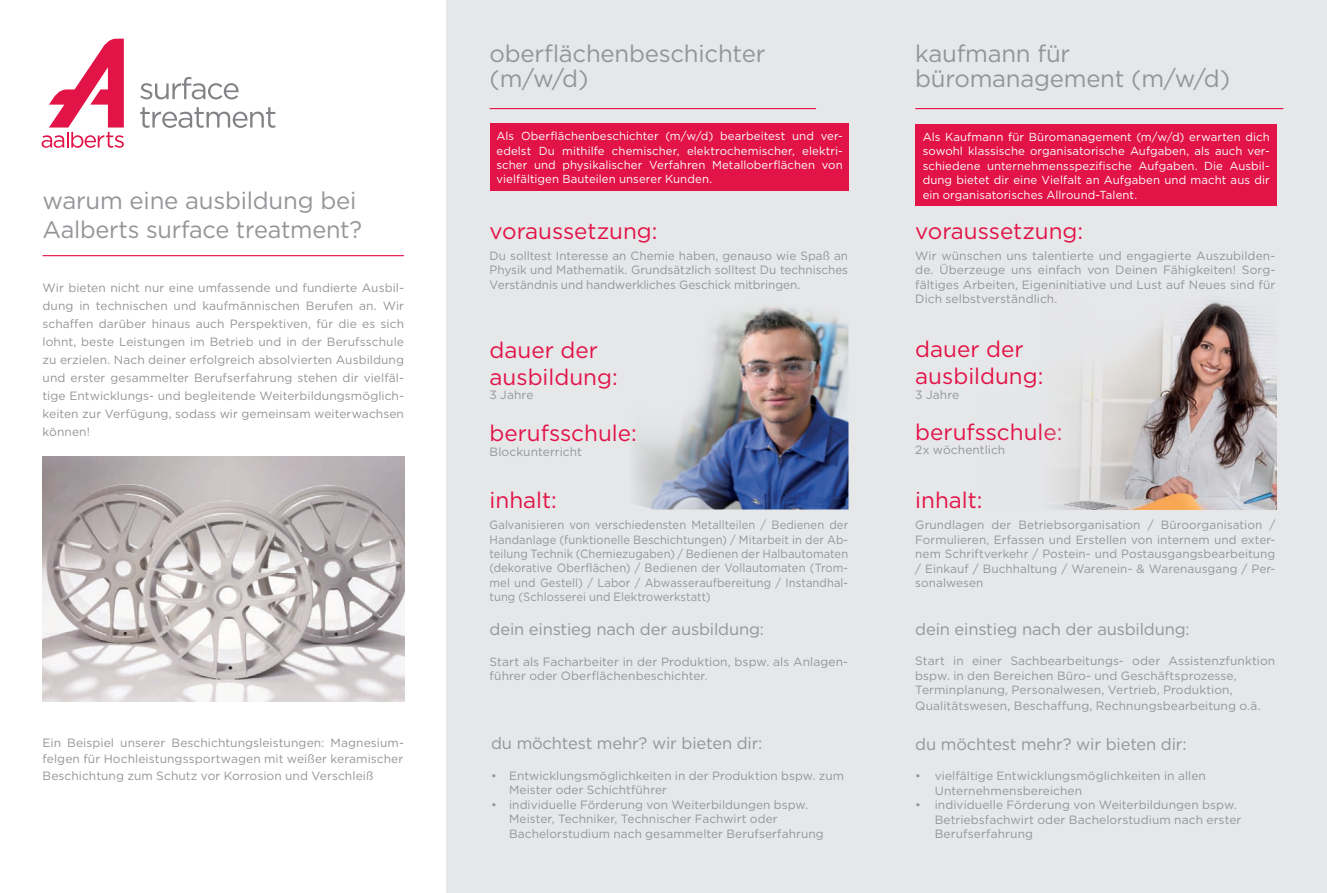
<style>
.page{position:relative;width:1327px;height:893px;background:#fff}
.page>*{position:absolute;margin:0;border:0;box-sizing:border-box;transform-origin:0 0}
.t1{font:24px/25.5px "Gotham";letter-spacing:-.01em;color:#939598}
.t2{font:22.5px/27px "Gotham";color:#e21347}
.t3{font:16.5px "Gotham";letter-spacing:-.01em;color:#939598}
.t4{font:12px/14.4px "Gotham";letter-spacing:.005em;color:#939598}
.t5{font:12px/14.4px "Gotham";letter-spacing:.005em;color:#939598;text-align:justify;scale:.93 1}
.t6{font:11.7px/14.4px "Gotham";letter-spacing:.01em;color:#fff;text-align:justify}
</style>
<div class="page">
<div style="left:446px;top:0;width:881px;height:893px;background:#e6e7e9"></div>
<div style="left:915px;top:124px;width:361px;height:82px;background:#e21347"></div>
<img style="left:1057px;top:300px;width:219px;height:209px">
<div style="left:490px;top:123px;width:358px;height:68px;background:#e21347"></div>
<img style="left:635px;top:307px;width:213px;height:202px">
<img style="left:43px;top:457px;width:361px;height:245px">
<svg style="left:42px;top:39px;width:82px;height:109px"></svg>
<svg style="left:140px;top:77px;width:99px;height:22px"></svg>
<svg style="left:140px;top:107px;width:135px;height:21px"></svg>
<hr style="left:43px;top:255px;width:361px;height:1px;background:#e21347">
<hr style="left:489px;top:108px;width:327px;height:1px;background:#e21347">
<hr style="left:915px;top:108px;width:368px;height:1px;background:#e21347">
<h1 class="t1" style="left:43px;top:185px;width:321px;line-height:28.8px">warum eine ausbildung bei<br>Aalberts surface treatment?</h1>
<p class="t4" style="left:43px;top:278px;width:363px;line-height:18px;text-align:justify">Wir bieten nicht nur eine umfassende und fundierte Ausbil&shy;dung in technischen und kaufmännischen Berufen an. Wir schaffen darüber hinaus auch Perspektiven, für die es sich lohnt, beste Leistungen im Betrieb und in der Berufsschule zu erzielen. Nach deiner erfolgreich absolvierten Ausbildung und erster gesammelter Berufserfahrung stehen dir vielfäl&shy;tige Entwicklungs- und begleitende Weiterbildungsmöglich&shy;keiten zur Verfügung, sodass wir gemeinsam weiterwachsen können!</p>
<p class="t4" style="left:43px;top:734px;width:363px;line-height:16.5px;text-align:justify">Ein Beispiel unserer Beschichtungsleistungen: Magnesium&shy;felgen für Hochleistungssportwagen mit weißer keramischer Beschichtung zum Schutz vor Korrosion und Verschleiß</p>
<h1 class="t1" style="left:489px;top:40px;width:277px">oberflächenbeschichter (m/w/d)</h1>
<h1 class="t1" style="left:915px;top:40px;width:316px">kaufmann für büromanagement (m/w/d)</h1>
<p class="t6" style="left:496px;top:129px;width:348px">Als Oberflächenbeschichter (m/w/d) bearbeitest und ver&shy;edelst Du mithilfe chemischer, elektrochemischer, elektri&shy;scher und physikalischer Verfahren Metalloberflächen von vielfältigen Bauteilen unserer Kunden.</p>
<h2 class="t2" style="left:489px;top:217px;width:169px">voraussetzung:</h2>
<p class="t4" style="left:489px;top:248px;width:360px;text-align:justify">Du solltest Interesse an Chemie haben, genauso wie Spaß an Physik und Mathematik. Grundsätzlich solltest Du technisches Verständnis und handwerkliches Geschick mitbringen.</p>
<h2 class="t2" style="left:489px;top:336px;width:130px">dauer der ausbildung:</h2>
<p class="t4" style="left:489px;top:388px;width:45px">3 Jahre</p>
<h2 class="t2" style="left:489px;top:419px;width:149px">berufsschule:</h2>
<p class="t4" style="left:489px;top:444px;width:94px">Blockunterricht</p>
<h2 class="t2" style="left:489px;top:486px;width:69px">inhalt:</h2>
<p class="t5" style="left:489px;top:517px;width:387px">Galvanisieren von verschiedensten Metallteilen / Bedienen der Handanlage (funktionelle Beschichtungen) / Mitarbeit in der Ab&shy;teilung Technik (Chemiezugaben) / Bedienen der Halbautomaten (dekorative Oberflächen) / Bedienen der Vollautomaten (Trom&shy;mel und Gestell) / Labor / Abwasseraufbereitung / Instandhal&shy;tung (Schlosserei und Elektrowerkstatt)</p>
<h3 class="t3" style="left:489px;top:619px;width:276px">dein einstieg nach der ausbildung:</h3>
<p class="t4" style="left:489px;top:654px;width:360px">Start als Facharbeiter in der Produktion, bspw. als Anlagen&shy;führer oder Oberflächenbeschichter.</p>
<h3 class="t3" style="left:491px;top:733px;width:273px">du möchtest mehr? wir bieten dir:</h3>
<p class="t4" style="left:509px;top:768px;width:337px;text-indent:-18px">• Entwicklungsmöglichkeiten in der Produktion bspw. zum<br>Meister oder Schichtführer</p>
<p class="t4" style="left:509px;top:797px;width:316px;text-indent:-18px">• individuelle Förderung von Weiterbildungen bspw.<br>Meister, Techniker, Technischer Fachwirt oder<br>Bachelorstudium nach gesammelter Berufserfahrung</p>
<p class="t6" style="left:922px;top:129px;width:348px">Als Kaufmann für Büromanagement (m/w/d) erwarten dich sowohl klassische organisatorische Aufgaben, als auch ver&shy;schiedene unternehmensspezifische Aufgaben. Die Ausbil&shy;dung bietet dir eine Vielfalt an Aufgaben und macht aus dir ein organisatorisches Allround-Talent.</p>
<h2 class="t2" style="left:915px;top:217px;width:169px">voraussetzung:</h2>
<p class="t4" style="left:915px;top:248px;width:361px;text-align:justify">Wir wünschen uns talentierte und engagierte Auszubilden&shy;de. Überzeuge uns einfach von Deinen Fähigkeiten! Sorg&shy;fältiges Arbeiten, Eigeninitiative und Lust auf Neues sind für Dich selbstverständlich.</p>
<h2 class="t2" style="left:915px;top:335px;width:130px">dauer der ausbildung:</h2>
<p class="t4" style="left:915px;top:387px;width:45px">3 Jahre</p>
<h2 class="t2" style="left:915px;top:418px;width:149px">berufsschule:</h2>
<p class="t4" style="left:915px;top:443px;width:92px">2x wöchentlich</p>
<h2 class="t2" style="left:915px;top:487px;width:69px">inhalt:</h2>
<p class="t4" style="left:915px;top:518px;width:362px;text-align:justify">Grundlagen der Betriebsorganisation / Büroorganisation / Formulieren, Erfassen und Erstellen von internem und exter&shy;nem Schriftverkehr / Postein- und Postausgangsbearbeitung / Einkauf / Buchhaltung / Warenein- &amp; Warenausgang / Per&shy;sonalwesen</p>
<h3 class="t3" style="left:915px;top:618px;width:276px">dein einstieg nach der ausbildung:</h3>
<p class="t4" style="left:915px;top:653px;width:361px">Start in einer Sachbearbeitungs- oder Assistenzfunktion bspw. in den Bereichen Büro- und Geschäftsprozesse,<br>Terminplanung, Personalwesen, Vertrieb, Produktion,</p>
<p class="t4" style="left:915px;top:698px;width:347px">Qualitätswesen, Beschaffung, Rechnungsbearbeitung o.ä.</p>
<h3 class="t3" style="left:915px;top:733px;width:273px">du möchtest mehr? wir bieten dir:</h3>
<p class="t4" style="left:935px;top:769px;width:273px;text-indent:-20px">• vielfältige Entwicklungsmöglichkeiten in allen<br>Unternehmensbereichen</p>
<p class="t4" style="left:935px;top:797px;width:308px;text-indent:-20px">• individuelle Förderung von Weiterbildungen bspw.<br>Betriebsfachwirt oder Bachelorstudium nach erster<br>Berufserfahrung</p>
</div>
